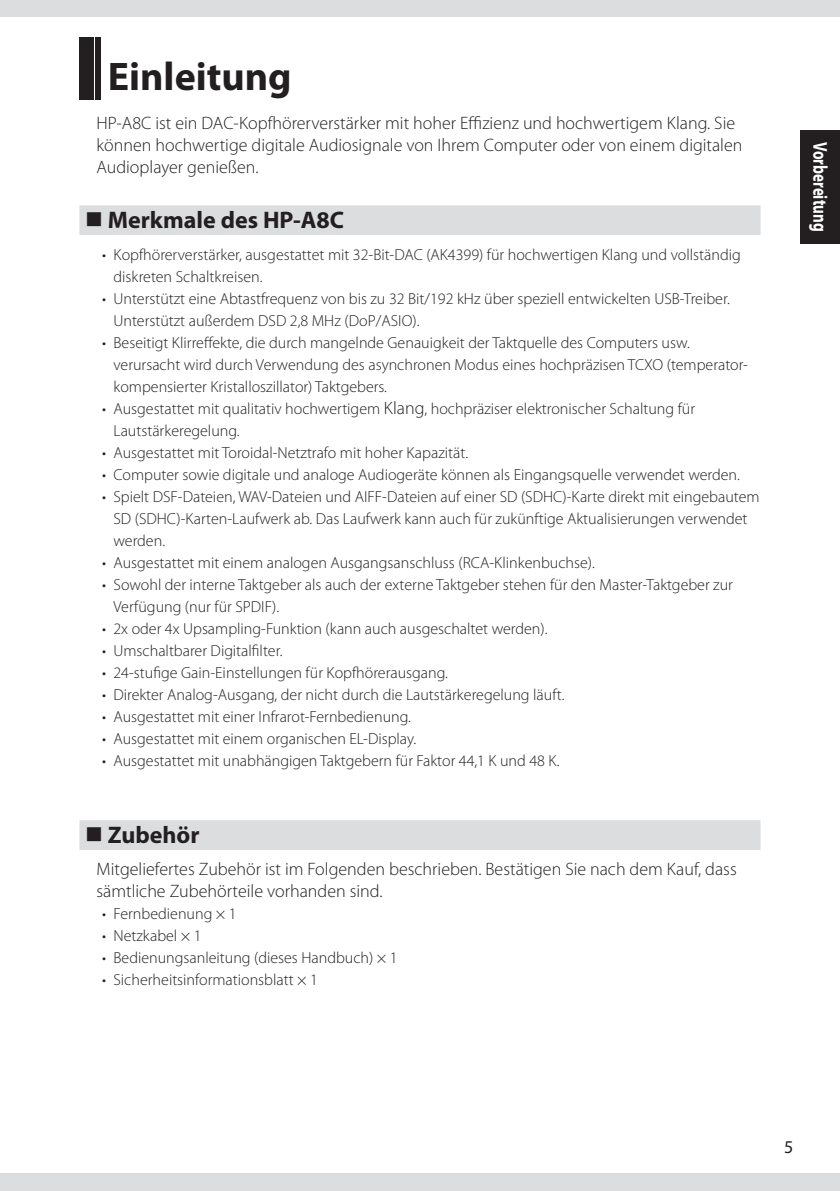
<style>
.page{position:relative;width:840px;height:1191px;background:#fff}
.page>*{position:absolute;margin:0;border:0;box-sizing:border-box;transform-origin:0 0}
.t1{font:700 40px "Myriad Pro";color:#231f20}
.t2{font:700 24px "Myriad Pro";color:#231f20}
.t3{font:700 20px "Myriad Pro";color:#fff;scale:.75 1}
.t4{font:300 18px/22px "Myriad Pro";color:#231f20}
.t5{font:18px "Myriad Pro";color:#231f20}
.t6{font:300 16px/22px "Myriad Pro";color:#231f20}
.s1{font-size:18px}
</style>
<div class="page">
<div style="left:0;top:0;width:839px;height:17px;background:#dcdddf"></div>
<div style="left:0;top:1174px;width:839px;height:17px;background:#dcdddf"></div>
<div style="left:799px;top:130px;width:40px;height:113px;background:#231f20"></div>
<div style="left:79px;top:205px;width:681px;height:30px;background:#dcdddf"></div>
<div style="left:79px;top:820px;width:681px;height:30px;background:#dcdddf"></div>
<div style="left:79px;top:37px;width:15px;height:63px;background:#231f20"></div>
<div style="left:95px;top:37px;width:6px;height:63px;background:#231f20"></div>
<h1 class="t1" style="left:108px;top:54px;width:185px">Einleitung</h1>
<p class="t4" style="left:96px;top:112px;width:647px">HP-A8C ist ein DAC-Kopfhörerverstärker mit hoher Effizienz und hochwertigem Klang. Sie können hochwertige digitale Audiosignale von Ihrem Computer oder von einem digitalen<br>Audioplayer genießen.</p>
<h2 class="t2" style="left:108px;top:207px;width:238px">Merkmale des HP-A8C</h2>
<p class="t6" style="left:113px;top:244px;width:628px;text-indent:-11px">• Kopfhörerverstärker, ausgestattet mit 32-Bit-DAC (AK4399) für hochwertigen Klang und vollständig diskreten Schaltkreisen.</p>
<p class="t6" style="left:113px;top:288px;width:617px;text-indent:-11px">• Unterstützt eine Abtastfrequenz von bis zu 32 Bit/192 kHz über speziell entwickelten USB-Treiber.<br>Unterstützt außerdem DSD 2,8 MHz (DoP/ASIO).</p>
<p class="t6" style="left:113px;top:332px;width:635px;text-indent:-11px">• Beseitigt Klirreffekte, die durch mangelnde Genauigkeit der Taktquelle des Computers usw. verursacht wird durch Verwendung des asynchronen Modus eines hochpräzisen TCXO (temperator&shy;kompensierter Kristalloszillator) Taktgebers.</p>
<p class="t6" style="left:113px;top:398px;width:583px;text-indent:-11px">• Ausgestattet mit qualitativ hochwertigem <span class="s1">Klang</span>, hochpräziser elektronischer Schaltung für<br>Lautstärkeregelung.</p>
<p class="t6" style="left:102px;top:442px;width:367px">• Ausgestattet mit Toroidal-Netztrafo mit hoher Kapazität.</p>
<p class="t6" style="left:102px;top:464px;width:639px">• Computer sowie digitale und analoge Audiogeräte können als Eingangsquelle verwendet werden.</p>
<p class="t6" style="left:113px;top:486px;width:647px;text-indent:-11px">• Spielt DSF-Dateien, WAV-Dateien und AIFF-Dateien auf einer SD (SDHC)-Karte direkt mit eingebautem<br>SD (SDHC)-Karten-Laufwerk ab. Das Laufwerk kann auch für zukünftige Aktualisierungen verwendet werden.</p>
<p class="t6" style="left:102px;top:552px;width:494px">• Ausgestattet mit einem analogen Ausgangsanschluss (RCA-Klinkenbuchse).</p>
<p class="t6" style="left:113px;top:574px;width:620px;text-indent:-11px">• Sowohl der interne Taktgeber als auch der externe Taktgeber stehen für den Master-Taktgeber zur<br>Verfügung (nur für SPDIF).</p>
<p class="t6" style="left:102px;top:618px;width:446px">• 2x oder 4x Upsampling-Funktion (kann auch ausgeschaltet werden).</p>
<p class="t6" style="left:102px;top:640px;width:182px">• Umschaltbarer Digitalfilter.</p>
<p class="t6" style="left:102px;top:662px;width:347px">• 24-stufige Gain-Einstellungen für Kopfhörerausgang.</p>
<p class="t6" style="left:102px;top:684px;width:463px">• Direkter Analog-Ausgang, der nicht durch die Lautstärkeregelung läuft.</p>
<p class="t6" style="left:102px;top:706px;width:310px">• Ausgestattet mit einer Infrarot-Fernbedienung.</p>
<p class="t6" style="left:102px;top:728px;width:315px">• Ausgestattet mit einem organischen EL-Display.</p>
<p class="t6" style="left:102px;top:750px;width:459px">• Ausgestattet mit unabhängigen Taktgebern für Faktor 44,1 K und 48 K.</p>
<h2 class="t2" style="left:108px;top:821px;width:93px">Zubehör</h2>
<p class="t4" style="left:96px;top:858px;width:641px">Mitgeliefertes Zubehör ist im Folgenden beschrieben. Bestätigen Sie nach dem Kauf, dass sämtliche Zubehörteile vorhanden sind.</p>
<p class="t6" style="left:102px;top:902px;width:136px">• Fernbedienung × 1</p>
<p class="t6" style="left:102px;top:924px;width:101px">• Netzkabel × 1</p>
<p class="t6" style="left:102px;top:946px;width:297px">• Bedienungsanleitung (dieses Handbuch) × 1</p>
<p class="t6" style="left:102px;top:968px;width:217px">• Sicherheitsinformationsblatt × 1</p>
<p class="t3" style="left:830px;top:142px;width:121px;rotate:90deg">Vorbereitung</p>
<p class="t5" style="left:783px;top:1137px;width:11px">5</p>
</div>
